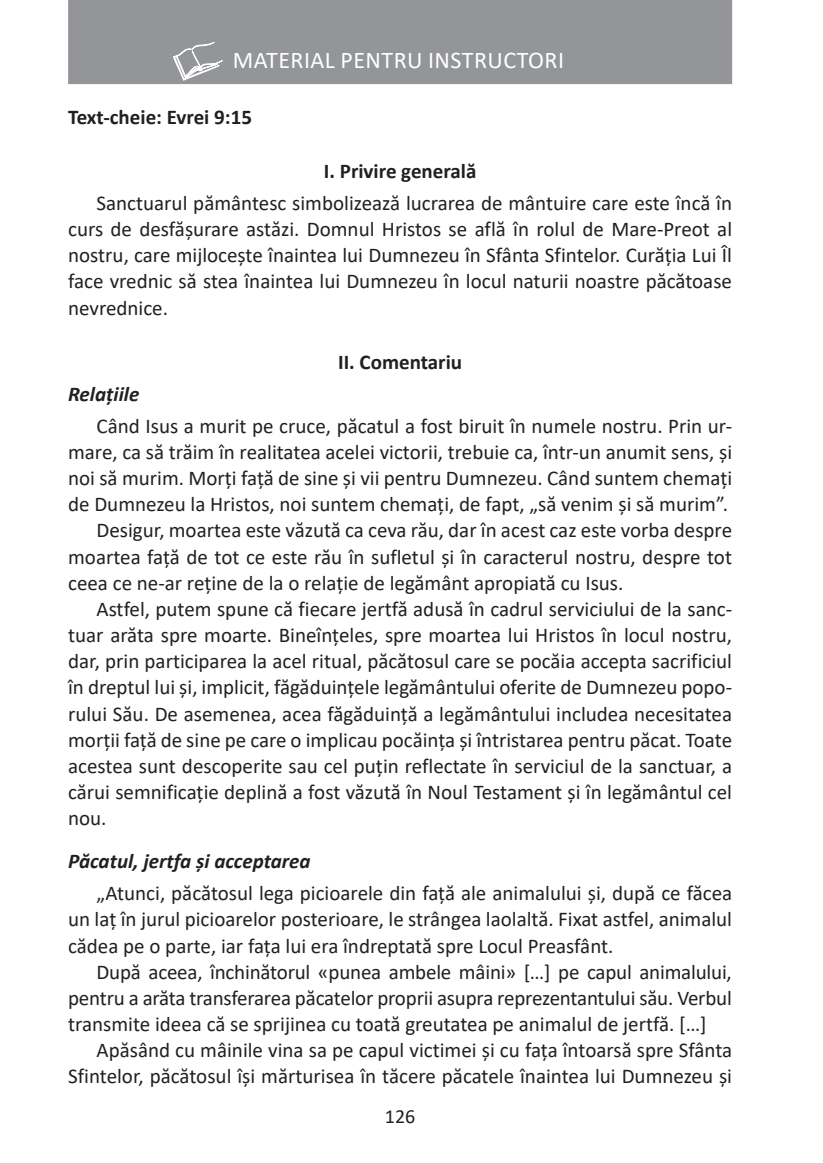
<style>
.page{position:relative;width:823px;height:1163px;background:#fff}
.page>*{position:absolute;margin:0;border:0;box-sizing:border-box;transform-origin:0 0}
.t1{font:24px "Calibri";letter-spacing:.02em;color:#fff}
.t2{font:21px/26.2px "Calibri";color:#231f20;text-align:justify}
.t3{font:700 21px "Calibri";color:#231f20}
.t4{font:italic 700 21px "Calibri";color:#231f20}
.t5{font:20px "Calibri";color:#231f20}
</style>
<div class="page">
<div style="left:68px;top:0;width:663px;height:84px;background:#939598"></div>
<svg style="left:173px;top:42px;width:50px;height:39px"></svg>
<p class="t1" style="left:233px;top:44px;width:333px">MATERIAL PENTRU INSTRUCTORI</p>
<p class="t3" style="left:68px;top:102px;width:185px">Text-cheie: Evrei 9:15</p>
<p class="t3" style="left:324px;top:156px;width:154px">I. Privire generală</p>
<p class="t2" style="left:68px;top:189px;width:665px;text-indent:28px">Sanctuarul pământesc simbolizează lucrarea de mântuire care este încă în curs de desfășurare astăzi. Domnul Hristos se află în rolul de Mare-Preot al nostru, care mijlocește înaintea lui Dumnezeu în Sfânta Sfintelor. Curăția Lui Îl face vrednic să stea înaintea lui Dumnezeu în locul naturii noastre păcătoase nevrednice.</p>
<p class="t3" style="left:338px;top:347px;width:126px">II. Comentariu</p>
<p class="t4" style="left:68px;top:379px;width:73px">Relațiile</p>
<p class="t2" style="left:96px;top:412px;width:636px">Când Isus a murit pe cruce, păcatul a fost biruit în numele nostru. Prin ur-</p>
<p class="t2" style="left:68px;top:438px;width:665px">mare, ca să trăim în realitatea acelei victorii, trebuie ca, într-un anumit sens, și</p>
<p class="t2" style="left:68px;top:464px;width:665px">noi să murim. Morți față de sine și vii pentru Dumnezeu. Când suntem chemați</p>
<p class="t2" style="left:68px;top:490px;width:661px">de Dumnezeu la Hristos, noi suntem chemați, de fapt, „să venim și să murim”.</p>
<p class="t2" style="left:96px;top:516px;width:636px">Desigur, moartea este văzută ca ceva rău, dar în acest caz este vorba despre</p>
<p class="t2" style="left:68px;top:543px;width:665px">moartea față de tot ce este rău în sufletul și în caracterul nostru, despre tot</p>
<p class="t2" style="left:68px;top:569px;width:556px">ceea ce ne-ar reține de la o relație de legământ apropiată cu Isus.</p>
<p class="t2" style="left:96px;top:595px;width:636px">Astfel, putem spune că fiecare jertfă adusă în cadrul serviciului de la sanc-</p>
<p class="t2" style="left:68px;top:621px;width:665px">tuar arăta spre moarte. Bineînțeles, spre moartea lui Hristos în locul nostru,</p>
<p class="t2" style="left:68px;top:647px;width:665px">dar, prin participarea la acel ritual, păcătosul care se pocăia accepta sacrificiul</p>
<p class="t2" style="left:68px;top:673px;width:665px">în dreptul lui și, implicit, făgăduințele legământului oferite de Dumnezeu popo-</p>
<p class="t2" style="left:68px;top:700px;width:665px">rului Său. De asemenea, acea făgăduință a legământului includea necesitatea</p>
<p class="t2" style="left:68px;top:726px;width:665px">morții față de sine pe care o implicau pocăința și întristarea pentru păcat. Toate</p>
<p class="t2" style="left:68px;top:752px;width:665px">acestea sunt descoperite sau cel puțin reflectate în serviciul de la sanctuar, a</p>
<p class="t2" style="left:68px;top:778px;width:665px">cărui semnificație deplină a fost văzută în Noul Testament și în legământul cel</p>
<p class="t2" style="left:68px;top:804px;width:40px">nou.</p>
<p class="t4" style="left:68px;top:846px;width:244px">Păcatul, jertfa și acceptarea</p>
<p class="t2" style="left:68px;top:879px;width:665px;text-indent:28px">„Atunci, păcătosul lega picioarele din față ale animalului și, după ce făcea un laț în jurul picioarelor posterioare, le strângea laolaltă. Fixat astfel, animalul cădea pe o parte, iar fața lui era îndreptată spre Locul Preasfânt.</p>
<p class="t2" style="left:68px;top:957px;width:665px;text-indent:28px">După aceea, închinătorul «punea ambele mâini» […] pe capul animalului, pentru a arăta transferarea păcatelor proprii asupra reprezentantului său. Verbul transmite ideea că se sprijinea cu toată greutatea pe animalul de jertfă. […]</p>
<p class="t2" style="left:68px;top:1036px;width:665px;text-align:right">Apăsând cu mâinile vina sa pe capul victimei și cu fața întoarsă spre Sfânta<br>Sfintelor, păcătosul își mărturisea în tăcere păcatele înaintea lui Dumnezeu și</p>
<p class="t5" style="left:385px;top:1102px;width:32px">126</p>
</div>
